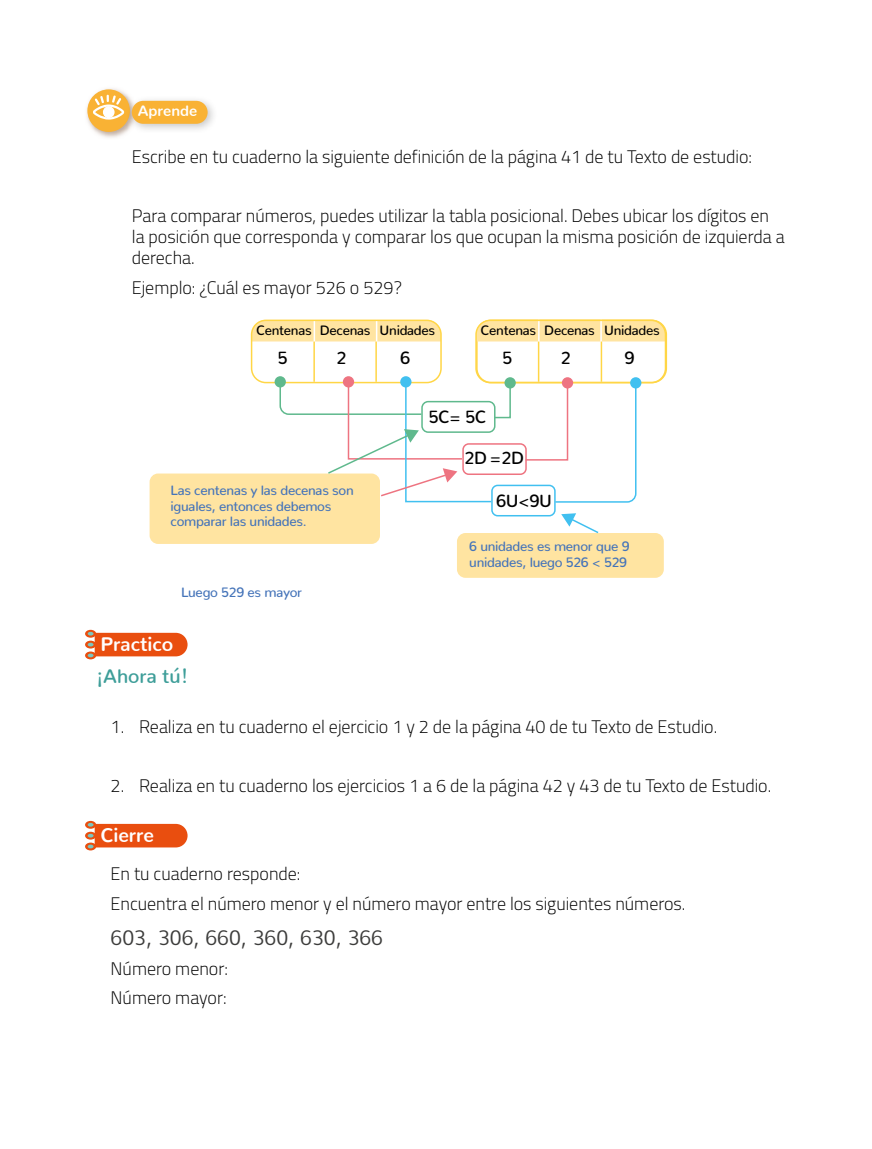
<style>
.page{position:relative;width:872px;height:1149px;background:#fff}
.page>*{position:absolute;margin:0;border:0;box-sizing:border-box;transform-origin:0 0}
.t1{font:300 21px "Nunito";color:#3c3c3b}
.t2{font:700 19.5px "Nunito";color:#fff}
.t3{font:600 19.5px "Nunito";color:#3e9e99}
.t4{font:300 18px/21px "Cairo";color:#000}
.t5{font:500 17.4px "Nunito";letter-spacing:-.02em;color:#000}
.t6{font:700 15px "Nunito";color:#fff}
.t7{font:500 13.5px/15.6px "Nunito";letter-spacing:-.02em;color:#4574b9}
.t8{font:500 13.5px "Nunito";letter-spacing:-.02em;color:#000}
</style>
<div class="page">
<div style="left:457px;top:533px;width:207px;height:44px;background:#ffe4a1;border-radius:9px"></div>
<div style="left:150px;top:473px;width:230px;height:70px;background:#ffe4a1;border-radius:9px"></div>
<svg style="left:251px;top:322px;width:188px;height:20px;background:#ffe5a4"></svg>
<div style="left:251px;top:319px;width:191px;height:64px;border:2px solid #ffd646;border-radius:14px"></div>
<div style="left:462px;top:443px;width:65px;height:32px;border:2px solid #ee7481;border-radius:6px"></div>
<div style="left:491px;top:484px;width:64px;height:32px;border:2px solid #41c0f0;border-radius:6px"></div>
<svg style="left:478px;top:322px;width:187px;height:20px;background:#ffe4a3"></svg>
<hr style="left:600px;top:319px;width:2px;height:23px;background:#fff">
<div style="left:475px;top:319px;width:191px;height:64px;border:2px solid #ffd646;border-radius:14px"></div>
<div style="left:274px;top:376px;width:12px;height:11px;background:#5fb98d;border-radius:50%"></div>
<svg style="left:343px;top:376px;width:11px;height:11px"></svg>
<div style="left:400px;top:376px;width:11px;height:11px;background:#41c0f0;border-radius:50%"></div>
<div style="left:630px;top:377px;width:11px;height:11px;background:#41c0f0;border-radius:50%"></div>
<svg style="left:524px;top:381px;width:113px;height:122px"></svg>
<div style="left:562px;top:377px;width:11px;height:11px;background:#ee7481;border-radius:50%"></div>
<div style="left:504px;top:377px;width:12px;height:11px;background:#5fb98d;border-radius:50%"></div>
<svg style="left:279px;top:380px;width:232px;height:123px"></svg>
<svg style="left:561px;top:513px;width:38px;height:21px"></svg>
<hr style="left:313px;top:341px;width:2px;height:40px;background:#ffd646">
<hr style="left:375px;top:341px;width:2px;height:40px;background:#ffd646">
<hr style="left:538px;top:341px;width:1px;height:40px;background:#ffd646">
<hr style="left:600px;top:341px;width:2px;height:40px;background:#ffd646">
<img style="left:86px;top:88px;width:42px;height:50px">
<div style="left:87px;top:89px;width:43px;height:43px;background:#f9b234;border-radius:50%"></div>
<svg style="left:93px;top:95px;width:31px;height:25px"></svg>
<div style="left:126px;top:95px;width:93px;height:39px;background:#000;opacity:.23"></div>
<div style="left:132px;top:101px;width:76px;height:23px;background:#f9b234;border-radius:11px"></div>
<svg style="left:85px;top:629px;width:11px;height:8px"></svg>
<svg style="left:85px;top:640px;width:11px;height:8px"></svg>
<svg style="left:85px;top:651px;width:11px;height:8px"></svg>
<svg style="left:88px;top:631px;width:99px;height:26px;background:#e96630"></svg>
<svg style="left:85px;top:820px;width:11px;height:8px"></svg>
<svg style="left:85px;top:831px;width:11px;height:8px"></svg>
<svg style="left:85px;top:842px;width:11px;height:8px"></svg>
<svg style="left:88px;top:822px;width:99px;height:26px;background:#e96630"></svg>
<p class="t6" style="left:138px;top:97px;width:61px">Aprende</p>
<p class="t4" style="left:132px;top:146px;width:622px">Escribe en tu cuaderno la siguiente definición de la página 41 de tu Texto de estudio:</p>
<p class="t4" style="left:132px;top:205px;width:654px">Para comparar números, puedes utilizar la tabla posicional. Debes ubicar los dígitos en la posición que corresponda y comparar los que ocupan la misma posición de izquierda a derecha.</p>
<p class="t4" style="left:132px;top:276px;width:271px">Ejemplo: ¿Cuál es mayor 526 o 529?</p>
<p class="t8" style="left:256px;top:319px;width:57px">Centenas</p>
<p class="t5" style="left:277px;top:343px;width:12px">5</p>
<p class="t8" style="left:320px;top:319px;width:117px">Decenas Unidades</p>
<p class="t8" style="left:480px;top:319px;width:57px">Centenas</p>
<p class="t5" style="left:502px;top:343px;width:12px">5</p>
<p class="t5" style="left:561px;top:343px;width:12px">2</p>
<p class="t5" style="left:624px;top:343px;width:12px">9</p>
<p class="t8" style="left:544px;top:319px;width:117px">Decenas Unidades</p>
<p class="t5" style="left:336px;top:343px;width:12px">2</p>
<p class="t5" style="left:400px;top:343px;width:12px">6</p>
<p class="t7" style="left:171px;top:481px;width:185px">Las centenas y las decenas son iguales, entonces debemos comparar las unidades.</p>
<p class="t7" style="left:181px;top:583px;width:122px">Luego 529 es mayor</p>
<p class="t2" style="left:100px;top:626px;width:74px">Practico</p>
<p class="t3" style="left:96px;top:659px;width:94px">¡Ahora tú!</p>
<p class="t5" style="left:428px;top:402px;width:59px">5C= 5C</p>
<p class="t5" style="left:464px;top:442px;width:61px">2D=2D</p>
<p class="t5" style="left:496px;top:486px;width:57px">6U&lt;9U</p>
<p class="t7" style="left:469px;top:536px;width:162px">6 unidades es menor que 9 unidades, luego 526 &lt; 529</p>
<p class="t4" style="left:111px;top:715px;width:608px">1. Realiza en tu cuaderno el ejercicio 1 y 2 de la página 40 de tu Texto de Estudio.</p>
<p class="t4" style="left:111px;top:774px;width:662px">2. Realiza en tu cuaderno los ejercicios 1 a 6 de la página 42 y 43 de tu Texto de Estudio.</p>
<p class="t2" style="left:100px;top:817px;width:55px">Cierre</p>
<p class="t4" style="left:111px;top:858px;width:576px;line-height:29.5px">En tu cuaderno responde:<br>Encuentra el número menor y el número mayor entre los siguientes números.</p>
<p class="t1" style="left:111px;top:920px;width:274px">603, 306, 660, 360, 630, 366</p>
<p class="t4" style="left:111px;top:953px;width:119px;line-height:29.5px">Número menor:<br>Número mayor:</p>
</div>
